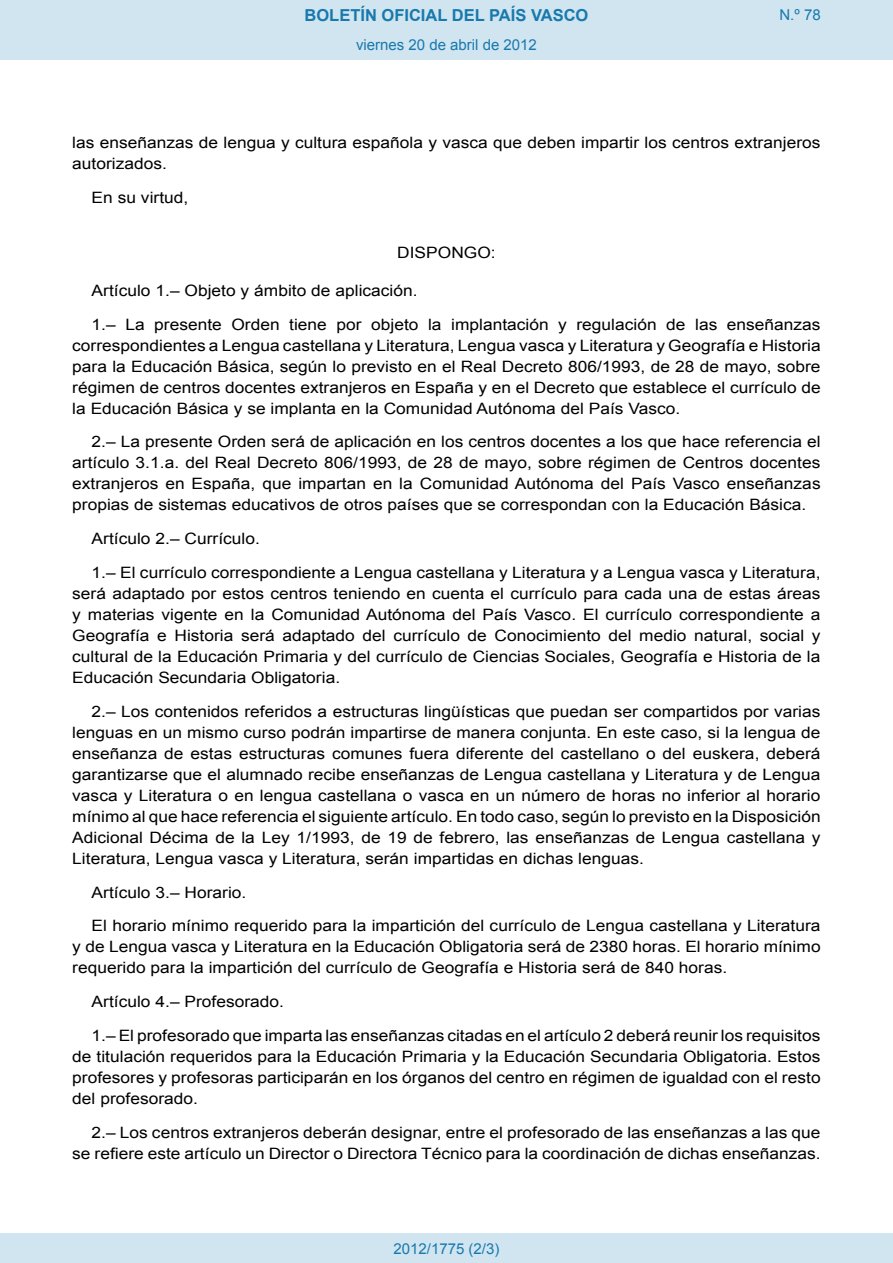
<style>
.page{position:relative;width:893px;height:1263px;background:#fff}
.page>*{position:absolute;margin:0;border:0;box-sizing:border-box;transform-origin:0 0}
.t1{font:700 16.5px "Arial";color:#1879ad}
.BOPVDetalle{font:15.6px/21px "Arial";color:#000;text-align:justify;scale:1.11 1}
.BOPVClave{font:15.6px "Arial";color:#000;scale:1.11 1}
.Paginacion_Centro{font:15px "Arial";color:#1879ad}
</style>
<div class="page">
<div style="left:0;top:0;width:893px;height:60px;background:#d0e5f0"></div>
<div style="left:0;top:1233px;width:893px;height:30px;background:#d0e5f0"></div>
<p class="t1" style="left:305px;top:4px;width:285px">BOLETÍN OFICIAL DEL PAÍS VASCO</p>
<p class="Paginacion_Centro" style="left:356px;top:35px;width:182px">viernes 20 de abril de 2012</p>
<p class="Paginacion_Centro" style="left:779px;top:5px;width:43px">N.º 78</p>
<p class="BOPVDetalle" style="left:72px;top:132px;width:675px">las enseñanzas de lengua y cultura española y vasca que deben impartir los centros extranjeros autorizados.</p>
<p class="BOPVDetalle" style="left:92px;top:187px;width:89px">En su virtud,</p>
<p class="BOPVClave" style="left:397px;top:242px;width:90px">DISPONGO:</p>
<p class="BOPVDetalle" style="left:92px;top:280px;width:295px">Artículo 1.– Objeto y ámbito de aplicación.</p>
<p class="BOPVDetalle" style="left:72px;top:314px;width:676px;text-indent:19px">1.– La presente Orden tiene por objeto la implantación y regulación de las enseñanzas correspondientes a Lengua castellana y Literatura, Lengua vasca y Literatura y Geografía e Historia para la Educación Básica, según lo previsto en el Real Decreto 806/1993, de 28 de mayo, sobre régimen de centros docentes extranjeros en España y en el Decreto que establece el currículo de la Educación Básica y se implanta en la Comunidad Autónoma del País Vasco.</p>
<p class="BOPVDetalle" style="left:72px;top:432px;width:676px;text-indent:19px">2.– La presente Orden será de aplicación en los centros docentes a los que hace referencia el artículo 3.1.a. del Real Decreto 806/1993, de 28 de mayo, sobre régimen de Centros docentes extranjeros en España, que impartan en la Comunidad Autónoma del País Vasco enseñanzas propias de sistemas educativos de otros países que se correspondan con la Educación Básica.</p>
<p class="BOPVDetalle" style="left:92px;top:528px;width:153px">Artículo 2.– Currículo.</p>
<p class="BOPVDetalle" style="left:72px;top:562px;width:676px;text-indent:19px">1.– El currículo correspondiente a Lengua castellana y Literatura y a Lengua vasca y Literatura, será adaptado por estos centros teniendo en cuenta el currículo para cada una de estas áreas y materias vigente en la Comunidad Autónoma del País Vasco. El currículo correspondiente a Geografía e Historia será adaptado del currículo de Conocimiento del medio natural, social y cultural de la Educación Primaria y del currículo de Ciencias Sociales, Geografía e Historia de la Educación Secundaria Obligatoria.</p>
<p class="BOPVDetalle" style="left:72px;top:701px;width:676px;text-indent:19px">2.– Los contenidos referidos a estructuras lingüísticas que puedan ser compartidos por varias lenguas en un mismo curso podrán impartirse de manera conjunta. En este caso, si la lengua de enseñanza de estas estructuras comunes fuera diferente del castellano o del euskera, deberá garantizarse que el alumnado recibe enseñanzas de Lengua castellana y Literatura y de Lengua vasca y Literatura o en lengua castellana o vasca en un número de horas no inferior al horario mínimo al que hace referencia el siguiente artículo. En todo caso, según lo previsto en la Disposición Adicional Décima de la Ley 1/1993, de 19 de febrero, las enseñanzas de Lengua castellana y Literatura, Lengua vasca y Literatura, serán impartidas en dichas lenguas.</p>
<p class="BOPVDetalle" style="left:92px;top:882px;width:141px">Artículo 3.– Horario.</p>
<p class="BOPVDetalle" style="left:72px;top:915px;width:676px;text-indent:19px">El horario mínimo requerido para la impartición del currículo de Lengua castellana y Literatura y de Lengua vasca y Literatura en la Educación Obligatoria será de 2380 horas. El horario mínimo requerido para la impartición del currículo de Geografía e Historia será de 840 horas.</p>
<p class="BOPVDetalle" style="left:92px;top:991px;width:175px">Artículo 4.– Profesorado.</p>
<p class="BOPVDetalle" style="left:72px;top:1025px;width:676px;text-indent:19px">1.– El profesorado que imparta las enseñanzas citadas en el artículo 2 deberá reunir los requisitos de titulación requeridos para la Educación Primaria y la Educación Secundaria Obligatoria. Estos profesores y profesoras participarán en los órganos del centro en régimen de igualdad con el resto del profesorado.</p>
<p class="BOPVDetalle" style="left:72px;top:1122px;width:676px;text-align:right">2.– Los centros extranjeros deberán designar, entre el profesorado de las enseñanzas a las que se refiere este artículo un Director o Directora Técnico para la coordinación de dichas enseñanzas.</p>
<p class="Paginacion_Centro" style="left:393px;top:1238px;width:107px">2012/1775 (2/3)</p>
</div>
